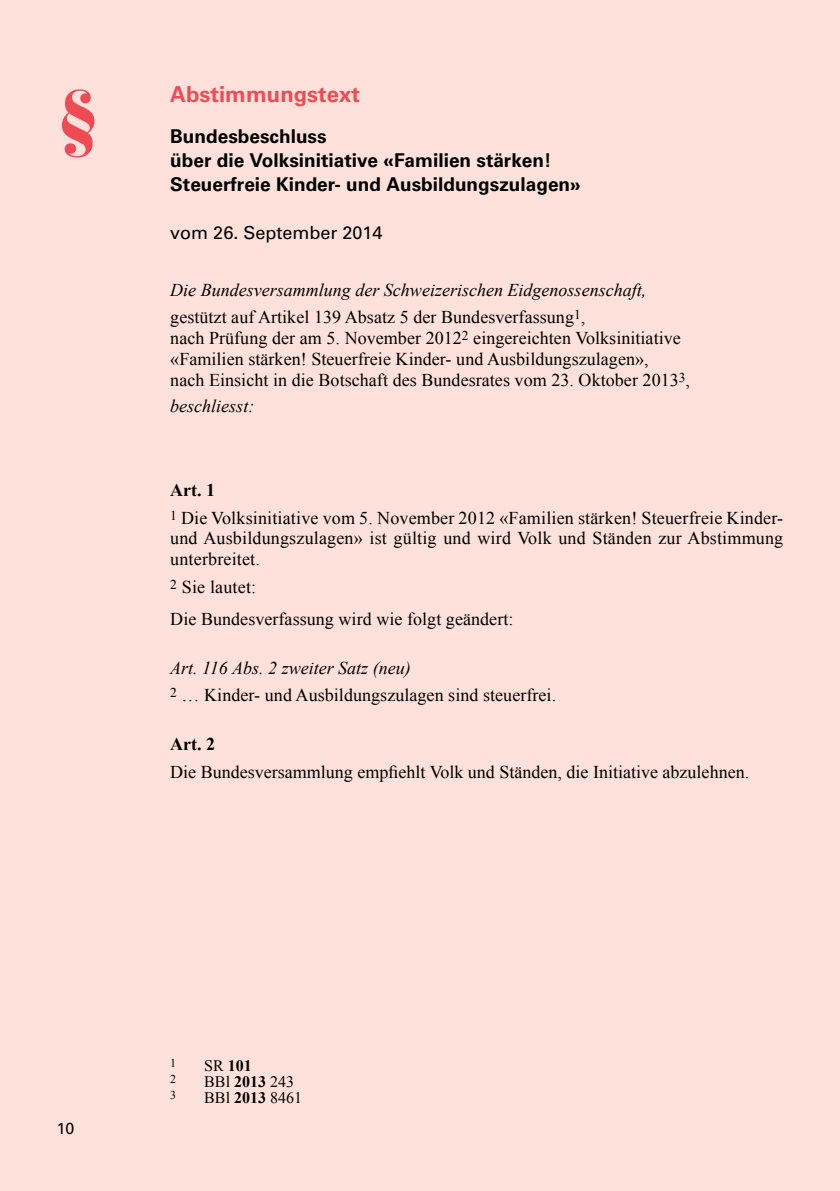
<style>
.page{position:relative;width:840px;height:1191px;background:#fff}
.page>*{position:absolute;margin:0;border:0;box-sizing:border-box;transform-origin:0 0}
.t1{font:900 70px "Bauer Bodoni";color:#ef4b55}
.Titel_Rot{font:700 22px "Univers";color:#ef4b55}
.Untertitel_schwarz{font:700 19px/24px "Univers";color:#000}
.Untertitel_schwarz-2{font:18px/21px "Times New Roman";letter-spacing:.005em;color:#000}
.Untertitel_schwarz-3{font:italic 18px "Times New Roman";color:#000}
.Untertitel_schwarz-4{font:18px "Univers";color:#000}
.Untertitel_schwarz-5{font:700 18px "Times New Roman";color:#000}
.Untertitel_schwarz-6{font:16px "Times New Roman";color:#000}
.Untertitel_schwarz-7{font:700 16px "Times New Roman";color:#000}
.t2{font:16px "Univers";color:#000}
.Untertitel_schwarz-8{font:12px "Times New Roman";color:#000}
.s1{font-weight:400}
.s2{font-weight:700}
</style>
<div class="page">
<div style="left:0;top:0;width:839px;height:1191px;background:#fde1da"></div>
<p class="t1" style="left:57px;top:73px;width:44px">§</p>
<h3 class="Titel_Rot" style="left:170px;top:81px;width:191px">Abstimmungstext</h3>
<p class="Untertitel_schwarz" style="left:170px;top:124px;width:158px">Bundesbeschluss</p>
<p class="Untertitel_schwarz" style="left:170px;top:148px;width:412px">über die Volksinitiative «Familien stärken!<br>Steuerfreie Kinder- und Ausbildungszulagen»</p>
<p class="Untertitel_schwarz-4" style="left:170px;top:222px;width:214px">vom 26. September 2014</p>
<p class="Untertitel_schwarz-3" style="left:170px;top:278px;width:477px">Die Bundesversammlung der Schweizerischen Eidgenossenschaft,</p>
<p class="Untertitel_schwarz-2" style="left:170px;top:306px;width:521px">gestützt auf Artikel 139 Absatz 5 der Bundesverfassung<sup>1</sup>,<br>nach Prüfung der am 5. November 2012<sup>2</sup> eingereichten Volksinitiative «Familien stärken! Steuerfreie Kinder- und Ausbildungszulagen»,<br>nach Einsicht in die Botschaft des Bundesrates vom 23. Oktober 2013<sup>3</sup>,</p>
<p class="Untertitel_schwarz-3" style="left:170px;top:394px;width:85px">beschliesst:</p>
<p class="Untertitel_schwarz-5" style="left:170px;top:477px;width:46px">Art. 1</p>
<p class="Untertitel_schwarz-2" style="left:170px;top:507px;width:614px;line-height:20.4px;text-align:justify"><sup>1</sup> Die Volksinitiative vom 5. November 2012 «Familien stärken! Steuerfreie Kinder&shy;und Ausbildungszulagen» ist gültig und wird Volk und Ständen zur Abstimmung unterbreitet.</p>
<p class="Untertitel_schwarz-2" style="left:170px;top:576px;width:87px"><sup>2</sup> Sie lautet:</p>
<p class="Untertitel_schwarz-2" style="left:170px;top:608px;width:344px">Die Bundesverfassung wird wie folgt geändert:</p>
<p class="Untertitel_schwarz-3" style="left:170px;top:656px;width:242px">Art. 116 Abs. 2 zweiter Satz (neu)</p>
<p class="Untertitel_schwarz-2" style="left:170px;top:684px;width:387px"><sup>2</sup> … Kinder- und Ausbildungszulagen sind steuerfrei.</p>
<p class="Untertitel_schwarz-5" style="left:170px;top:732px;width:46px">Art. 2</p>
<p class="Untertitel_schwarz-2" style="left:170px;top:761px;width:580px">Die Bundesversammlung empfiehlt Volk und Ständen, die Initiative abzulehnen.</p>
<p class="t2" style="left:57px;top:1119px;width:19px">10</p>
<p class="Untertitel_schwarz-8" style="left:170px;top:1055px;width:7px">1</p>
<p class="Untertitel_schwarz-7" style="left:204px;top:1054px;width:49px"><span class="s1">SR</span> 101</p>
<p class="Untertitel_schwarz-8" style="left:170px;top:1071px;width:7px">2</p>
<p class="Untertitel_schwarz-6" style="left:204px;top:1071px;width:91px">BBl <span class="s2">2013</span> 243</p>
<p class="Untertitel_schwarz-8" style="left:170px;top:1087px;width:7px">3</p>
<p class="Untertitel_schwarz-6" style="left:204px;top:1087px;width:99px">BBl <span class="s2">2013</span> 8461</p>
</div>
